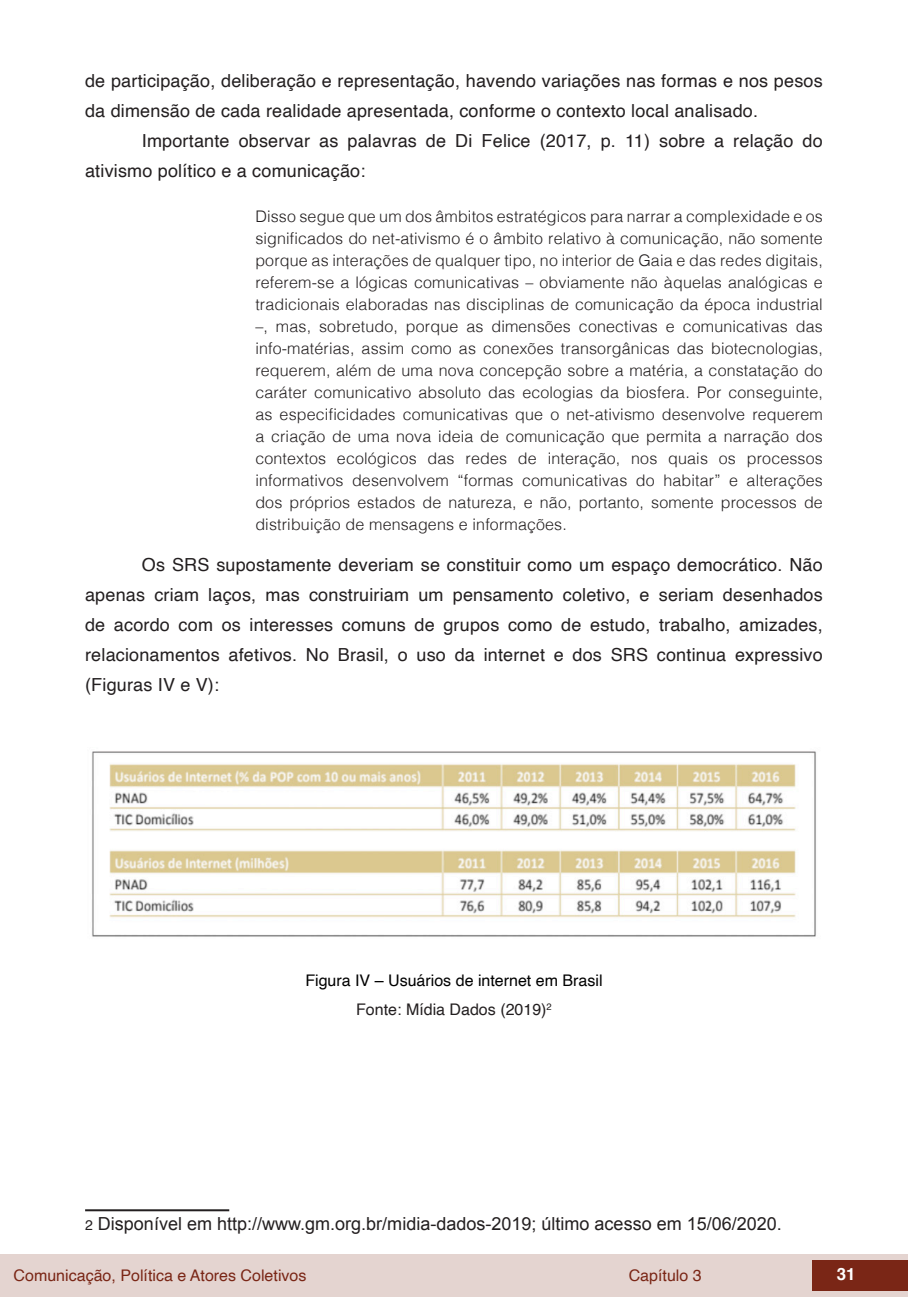
<style>
.page{position:relative;width:908px;height:1304px;background:#fff}
.page>*{position:absolute;margin:0;border:0;box-sizing:border-box;transform-origin:0 0}
.txt{font:18px/30px "Helvetica";letter-spacing:.01em;color:#231f20}
.nota_rdp{font:18px "Arial";color:#231f20}
.t1{font:700 16.8px "Helvetica";color:#fff}
.citacoes{font:300 16px/22px "Helvetica";letter-spacing:.01em;color:#231f20;text-align:justify}
.t2{font:16px "Helvetica";color:#7a2616}
.info_tab_graf_imag{font:16px "Helvetica";color:#000}
.fonte_tab_gra_imag{font:16px "Helvetica";color:#231f20}
.s1{font-family:"Helvetica";font-size:14px}
</style>
<div class="page">
<div style="left:0;top:1254px;width:906px;height:43px;background:#e4d4d0"></div>
<div style="left:812px;top:1261px;width:95px;height:30px;background:#7a2616"></div>
<img style="left:92px;top:751px;width:724px;height:186px">
<hr style="left:85px;top:1209px;width:144px;height:2px;background:#231f20">
<p class="txt" style="left:85px;top:66px;width:738px">de participação, deliberação e representação, havendo variações nas formas e nos pesos da dimensão de cada realidade apresentada, conforme o contexto local analisado.</p>
<p class="txt" style="left:85px;top:126px;width:738px;text-indent:57px">Importante observar as palavras de Di Felice (2017, p. 11) sobre a relação do ativismo político e a comunicação:</p>
<p class="citacoes" style="left:255px;top:204px;width:568px">Disso segue que um dos âmbitos estratégicos para narrar a complexidade e os significados do net-ativismo é o âmbito relativo à comunicação, não somente porque as interações de qualquer tipo, no interior de Gaia e das redes digitais, referem-se a lógicas comunicativas – obviamente não àquelas analógicas e tradicionais elaboradas nas disciplinas de comunicação da época industrial –, mas, sobretudo, porque as dimensões conectivas e comunicativas das info-matérias, assim como as conexões transorgânicas das biotecnologias, requerem, além de uma nova concepção sobre a matéria, a constatação do caráter comunicativo absoluto das ecologias da biosfera. Por conseguinte, as especificidades comunicativas que o net-ativismo desenvolve requerem a criação de uma nova ideia de comunicação que permita a narração dos contextos ecológicos das redes de interação, nos quais os processos informativos desenvolvem “formas comunicativas do habitar” e alterações dos próprios estados de natureza, e não, portanto, somente processos de distribuição de mensagens e informações.</p>
<p class="txt" style="left:85px;top:550px;width:738px;text-align:justify;text-indent:57px">Os SRS supostamente deveriam se constituir como um espaço democrático. Não apenas criam laços, mas construiriam um pensamento coletivo, e seriam desenhados de acordo com os interesses comuns de grupos como de estudo, trabalho, amizades, relacionamentos afetivos. No Brasil, o uso da internet e dos SRS continua expressivo (Figuras IV e V):</p>
<p class="info_tab_graf_imag" style="left:305px;top:968px;width:298px">Figura IV – Usuários de internet em Brasil</p>
<p class="fonte_tab_gra_imag" style="left:356px;top:997px;width:197px">Fonte: Mídia Dados (2019)<sup>2</sup></p>
<p class="nota_rdp" style="left:85px;top:1212px;width:698px"><span class="s1">2</span> Disponível em http://www.gm.org.br/midia-dados-2019; último acesso em 15/06/2020.</p>
<p class="t2" style="left:14px;top:1263px;width:294px">Comunicação, Política e Atores Coletivos</p>
<p class="t2" style="left:628px;top:1263px;width:74px">Capítulo 3</p>
<p class="t1" style="left:836px;top:1261px;width:20px">31</p>
</div>
